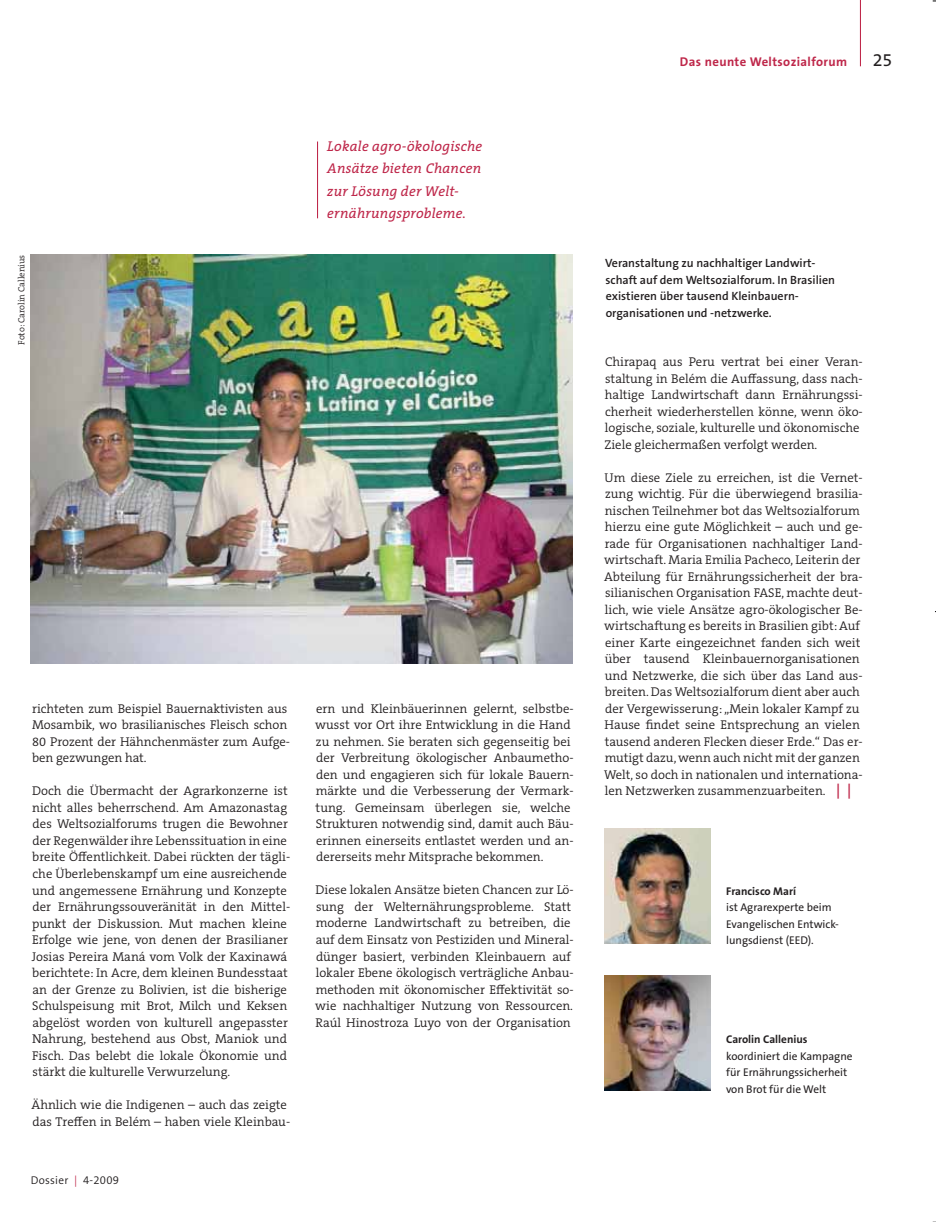
<style>
.page{position:relative;width:936px;height:1222px;background:#fff}
.page>*{position:absolute;margin:0;border:0;box-sizing:border-box;transform-origin:0 0}
.t1{font:18px "The Sans B W5 Plain";color:#231f20}
.t2{font:italic 14.25px/22.5px "The Serif B W5 Plain";letter-spacing:.015em;color:#be2649}
.t3{font:300 12.75px/16.5px "The Serif B W4";color:#231f20}
.t4{font:700 12.75px "The Sans B W7";letter-spacing:.03em;color:#be2649}
.t5{font:600 12px/16.5px "The Sans B W6";color:#231f20}
.t6{font:11.25px/16.5px "The Sans B W5 Plain";color:#231f20}
.t7{font:700 11.25px "The Sans B W7";color:#231f20}
.t8{font:300 11.25px "The Sans B W4";letter-spacing:.025em;color:#231f20}
.t9{font:300 9px "The Serif B W4";color:#231f20}
.s1{color:#be2649}
.s2{font-family:"The Sans B W6";font-weight:600;font-size:15px;color:#be2649}
</style>
<div class="page">
<hr style="left:860px;top:0;width:1px;height:66px;background:#be2649">
<img style="left:605px;top:975px;width:106px;height:115px">
<img style="left:31px;top:254px;width:542px;height:409px">
<hr style="left:317px;top:141px;width:1px;height:77px;background:#be2649">
<img style="left:605px;top:828px;width:106px;height:115px">
<p class="t9" style="left:18px;top:345px;width:91px;rotate:-90deg">Foto: Carolin Callenius</p>
<p class="t2" style="left:327px;top:136px;width:156px">Lokale agro-ökologische<br>Ansätze bieten Chancen zur Lösung der Welt&shy;ernährungsprobleme.</p>
<p class="t3" style="left:32px;top:701px;width:260px">richteten zum Beispiel Bauernaktivisten aus Mosambik, wo brasilianisches Fleisch schon 80 Prozent der Hähnchenmäster zum Aufge&shy;ben gezwungen hat.</p>
<p class="t3" style="left:32px;top:783px;width:260px">Doch die Übermacht der Agrarkonzerne ist nicht alles beherrschend. Am Amazonastag des Weltsozialforums trugen die Bewohner der Regenwälder ihre Lebenssituation in eine breite Öffentlichkeit. Dabei rückten der tägli&shy;che Überlebenskampf um eine ausreichende und angemessene Ernährung und Konzepte der Ernährungssouveränität in den Mittel&shy;punkt der Diskussion. Mut machen kleine Erfolge wie jene, von denen der Brasilianer Josias Pereira Maná vom Volk der Kaxinawá berichtete: In Acre, dem kleinen Bundesstaat an der Grenze zu Bolivien, ist die bisherige Schulspeisung mit Brot, Milch und Keksen abgelöst worden von kulturell angepasster Nahrung, bestehend aus Obst, Maniok und Fisch. Das belebt die lokale Ökonomie und stärkt die kulturelle Verwurzelung.</p>
<p class="t3" style="left:32px;top:1097px;width:260px">Ähnlich wie die Indigenen – auch das zeigte das Treffen in Belém – haben viele Kleinbau-</p>
<p class="t8" style="left:31px;top:1173px;width:90px">Dossier <span class="s1">|</span> 4-2009</p>
<p class="t3" style="left:315px;top:701px;width:260px">ern und Kleinbäuerinnen gelernt, selbstbe&shy;wusst vor Ort ihre Entwicklung in die Hand zu nehmen. Sie beraten sich gegenseitig bei der Verbreitung ökologischer Anbaumetho&shy;den und engagieren sich für lokale Bauern&shy;märkte und die Verbesserung der Vermark&shy;tung. Gemeinsam überlegen sie, welche Strukturen notwendig sind, damit auch Bäu&shy;erinnen einerseits entlastet werden und an&shy;dererseits mehr Mitsprache bekommen.</p>
<p class="t3" style="left:315px;top:882px;width:260px">Diese lokalen Ansätze bieten Chancen zur Lö&shy;sung der Welternährungsprobleme. Statt moderne Landwirtschaft zu betreiben, die auf dem Einsatz von Pestiziden und Mineral&shy;dünger basiert, verbinden Kleinbauern auf lokaler Ebene ökologisch verträgliche Anbau&shy;methoden mit ökonomischer Effektivität so&shy;wie nachhaltiger Nutzung von Ressourcen.<br>Raúl Hinostroza Luyo von der Organisation</p>
<p class="t4" style="left:680px;top:56px;width:169px">Das neunte Weltsozialforum</p>
<h1 class="t1" style="left:873px;top:51px;width:21px">25</h1>
<p class="t5" style="left:605px;top:255px;width:231px">Veranstaltung zu nachhaltiger Landwirt - schaft auf dem Weltsozialforum. In Brasilien existieren über tausend Kleinbauern&shy;organisationen und -netzwerke.</p>
<p class="t3" style="left:605px;top:354px;width:260px">Chirapaq aus Peru vertrat bei einer Veran&shy;staltung in Belém die Auffassung, dass nach&shy;haltige Landwirtschaft dann Ernährungssi&shy;cherheit wiederherstellen könne, wenn öko&shy;logische, soziale, kulturelle und ökonomische Ziele gleichermaßen verfolgt werden.</p>
<p class="t3" style="left:604px;top:470px;width:260px">Um diese Ziele zu erreichen, ist die Vernet&shy;zung wichtig. Für die überwiegend brasilia&shy;nischen Teilnehmer bot das Weltsozialforum hierzu eine gute Möglichkeit – auch und ge&shy;rade für Organisationen nachhaltiger Land&shy;wirtschaft. Maria Emilia Pacheco, Leiterin der Abteilung für Ernährungssicherheit der bra&shy;silianischen Organisation FASE, machte deut&shy;lich, wie viele Ansätze agro-ökologischer Be&shy;wirtschaftung es bereits in Brasilien gibt: Auf einer Karte eingezeichnet fanden sich weit über tausend Kleinbauernorganisationen und Netzwerke, die sich über das Land aus&shy;breiten. Das Weltsozialforum dient aber auch der Vergewisserung: „Mein lokaler Kampf zu Hause findet seine Entsprechung an vielen tausend anderen Flecken dieser Erde.“ Das er&shy;mutigt dazu, wenn auch nicht mit der ganzen Welt, so doch in nationalen und internationa&shy;len Netzwerken zusammenzuarbeiten. <span class="s2">| |</span></p>
<p class="t7" style="left:726px;top:885px;width:71px">Francisco Marí</p>
<p class="t6" style="left:726px;top:899px;width:114px">ist Agrarexperte beim<br>Evangelischen Entwick&shy;lungsdienst (EED).</p>
<p class="t7" style="left:726px;top:1033px;width:83px">Carolin Callenius</p>
<p class="t6" style="left:726px;top:1047px;width:128px">koordiniert die Kampagne für Ernährungssicherheit von Brot für die Welt</p>
</div>
